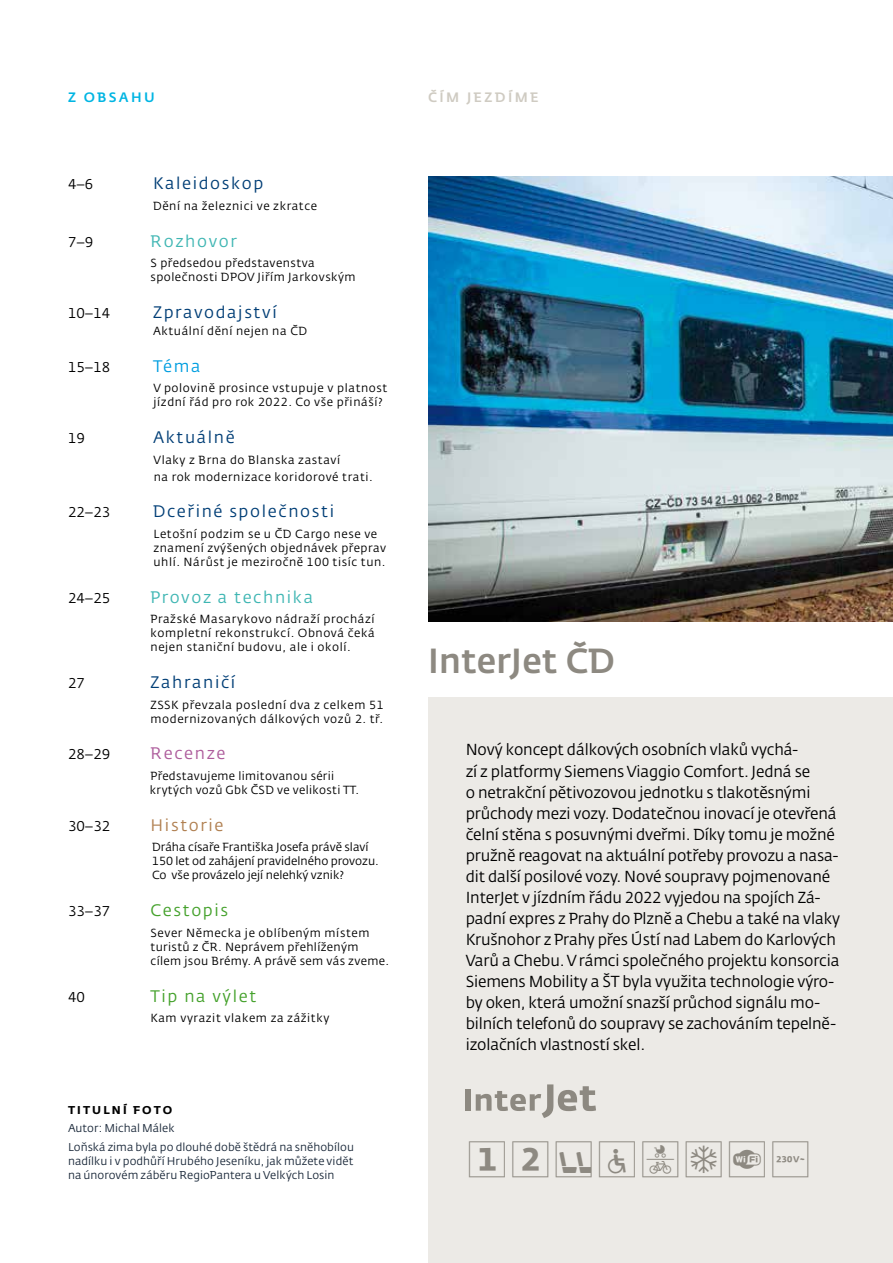
<style>
.page{position:relative;width:893px;height:1263px;background:#fff}
.page>*{position:absolute;margin:0;border:0;box-sizing:border-box;transform-origin:0 0}
.t1{font:36px "CD Piktodevatenact VL";letter-spacing:.02em;color:#8d8981}
.t2{font:500 34.5px "CD Fedra";letter-spacing:.01em;color:#8d8981}
.t3{font:16.5px "CD Fedra";letter-spacing:.1em;color:#003e76}
.t4{font:16.5px "CD Fedra";letter-spacing:.1em;color:#3fb6b3}
.t5{font:16.5px "CD Fedra";letter-spacing:.1em;color:#44a12b}
.t6{font:16.5px "CD Fedra";letter-spacing:.1em;color:#b07f50}
.t7{font:16.5px "CD Fedra";letter-spacing:.1em;color:#ad5b9b}
.t8{font:16.5px "CD Fedra";color:#009ee0}
.t9{font:15.75px/21px "CD Fedra";letter-spacing:-.01em;color:#000}
.t10{font:14.1px "CD Fedra";color:#000}
.t11{font:500 13.5px "CD Fedra";letter-spacing:.185em;color:#cfcbc2}
.t12{font:500 13.5px "CD Fedra";letter-spacing:.18em;color:#00b5e3}
.t13{font:11.7px/14px "CD Fedra";letter-spacing:.05em;color:#000}
.t14{font:11.7px/14px "CD Fedra";letter-spacing:.03em;color:#000}
.t15{font:11.7px/14px "CD Fedra";color:#000}
.t16{font:11.25px/18.5px "CD Fedra";letter-spacing:.005em;color:#1c2a3b}
.t17{font:700 11.25px "CD Fedra";letter-spacing:.19em;color:#000}
</style>
<div class="page">
<div style="left:428px;top:697px;width:465px;height:566px;background:#eceae6"></div>
<img style="left:428px;top:176px;width:465px;height:445px">
<div style="left:466px;top:1089px;width:5px;height:22px;background:#8d8981"></div>
<svg style="left:476px;top:1084px;width:120px;height:34px"></svg>
<p class="t12" style="left:68px;top:89px;width:88px">Z OBSAHU</p>
<p class="t10" style="left:68px;top:176px;width:27px">4–6</p>
<p class="t3" style="left:153px;top:174px;width:112px">Kaleidoskop</p>
<p class="t13" style="left:153px;top:199px;width:166px">Dění na železnici ve zkratce</p>
<p class="t10" style="left:68px;top:234px;width:27px">7–9</p>
<p class="t4" style="left:151px;top:231px;width:88px">Rozhovor</p>
<p class="t13" style="left:151px;top:256px;width:207px">S předsedou představenstva společnosti DPOV Jiřím Jarkovským</p>
<p class="t10" style="left:68px;top:305px;width:44px">10–14</p>
<p class="t3" style="left:153px;top:303px;width:125px">Zpravodajství</p>
<p class="t13" style="left:153px;top:324px;width:156px">Aktuální dění nejen na ČD</p>
<p class="t10" style="left:68px;top:359px;width:44px">15–18</p>
<p class="t8" style="left:153px;top:356px;width:49px">Téma</p>
<p class="t13" style="left:154px;top:381px;width:235px">V polovině prosince vstupuje v platnost jízdní řád pro rok 2022. Co vše přináší?</p>
<p class="t10" style="left:68px;top:430px;width:18px">19</p>
<p class="t3" style="left:153px;top:428px;width:83px">Aktuálně</p>
<p class="t13" style="left:154px;top:451px;width:221px;line-height:17px">Vlaky z Brna do Blanska zastaví<br>na rok modernizace koridorové trati.</p>
<p class="t10" style="left:68px;top:504px;width:44px">22–23</p>
<p class="t3" style="left:153px;top:502px;width:183px">Dceřiné společnosti</p>
<p class="t13" style="left:154px;top:527px;width:234px">Letošní podzim se u ČD Cargo nese ve znamení zvýšených objednávek přeprav uhlí. Nárůst je meziročně 100 tisíc tun.</p>
<p class="t10" style="left:68px;top:590px;width:44px">24–25</p>
<p class="t4" style="left:151px;top:587px;width:164px">Provoz a technika</p>
<p class="t13" style="left:151px;top:612px;width:226px;text-align:justify">Pražské Masarykovo nádraží prochází kompletní rekonstrukcí. Obnová čeká nejen staniční budovu, ale i okolí.</p>
<p class="t10" style="left:68px;top:675px;width:18px">27</p>
<p class="t3" style="left:151px;top:673px;width:86px">Zahraničí</p>
<p class="t13" style="left:151px;top:698px;width:235px">ZSSK převzala poslední dva z celkem 51 modernizovaných dálkových vozů 2. tř.</p>
<p class="t10" style="left:68px;top:746px;width:44px">28–29</p>
<p class="t7" style="left:151px;top:744px;width:76px">Recenze</p>
<p class="t14" style="left:150px;top:769px;width:211px">Představujeme limitovanou sérii krytých vozů Gbk ČSD ve velikosti TT.</p>
<p class="t10" style="left:68px;top:818px;width:44px">30–32</p>
<p class="t6" style="left:151px;top:816px;width:75px">Historie</p>
<p class="t15" style="left:152px;top:840px;width:228px">Dráha císaře Františka Josefa právě slaví<br>150 let od zahájení pravidelného provozu.<br>Co vše provázelo její nelehký vznik?</p>
<p class="t10" style="left:68px;top:903px;width:44px">33–37</p>
<p class="t5" style="left:151px;top:901px;width:79px">Cestopis</p>
<p class="t14" style="left:151px;top:926px;width:240px">Sever Německa je oblíbeným místem turistů z ČR. Neprávem přehlíženým cílem jsou Brémy. A právě sem vás zveme.</p>
<p class="t10" style="left:68px;top:988px;width:18px">40</p>
<p class="t5" style="left:151px;top:986px;width:107px">Tip na výlet</p>
<p class="t13" style="left:151px;top:1011px;width:180px">Kam vyrazit vlakem za zážitky</p>
<p class="t17" style="left:68px;top:1102px;width:106px">TITULNÍ FOTO</p>
<p class="t16" style="left:68px;top:1119px;width:288px">Autor: Michal Málek<br>Loňská zima byla po dlouhé době štědrá na sněhobílou</p>
<p class="t16" style="left:68px;top:1154px;width:287px;line-height:14.2px">nadílku i v podhůří Hrubého Jeseníku, jak můžete vidět na únorovém záběru RegioPantera u Velkých Losin</p>
<p class="t11" style="left:428px;top:89px;width:112px">ČÍM JEZDÍME</p>
<h2 class="t2" style="left:428px;top:640px;width:189px">InterJet ČD</h2>
<p class="t9" style="left:466px;top:740px;width:376px">Nový koncept dálkových osobních vlaků vychá-<br>zí z platformy Siemens Viaggio Comfort. Jedná se<br>o netrakční pětivozovou jednotku s tlakotěsnými průchody mezi vozy. Dodatečnou inovací je otevřená čelní stěna s posuvnými dveřmi. Díky tomu je možné pružně reagovat na aktuální potřeby provozu a nasa&shy;dit další posilové vozy. Nové soupravy pojmenované InterJet v jízdním řádu 2022 vyjedou na spojích Zá&shy;padní expres z Prahy do Plzně a Chebu a také na vlaky Krušnohor z Prahy přes Ústí nad Labem do Karlových Varů a Chebu. Vrámci společného projektu konsorcia Siemens Mobility a ŠT byla využita technologie výro&shy;by oken, která umožní snazší průchod signálu mo&shy;bilních telefonů do soupravy se zachováním tepelně&shy;izolačních vlastností skel.</p>
<h1 class="t1" style="left:466px;top:1141px;width:348px">ĮĴóŅûļ˘ì</h1>
</div>
